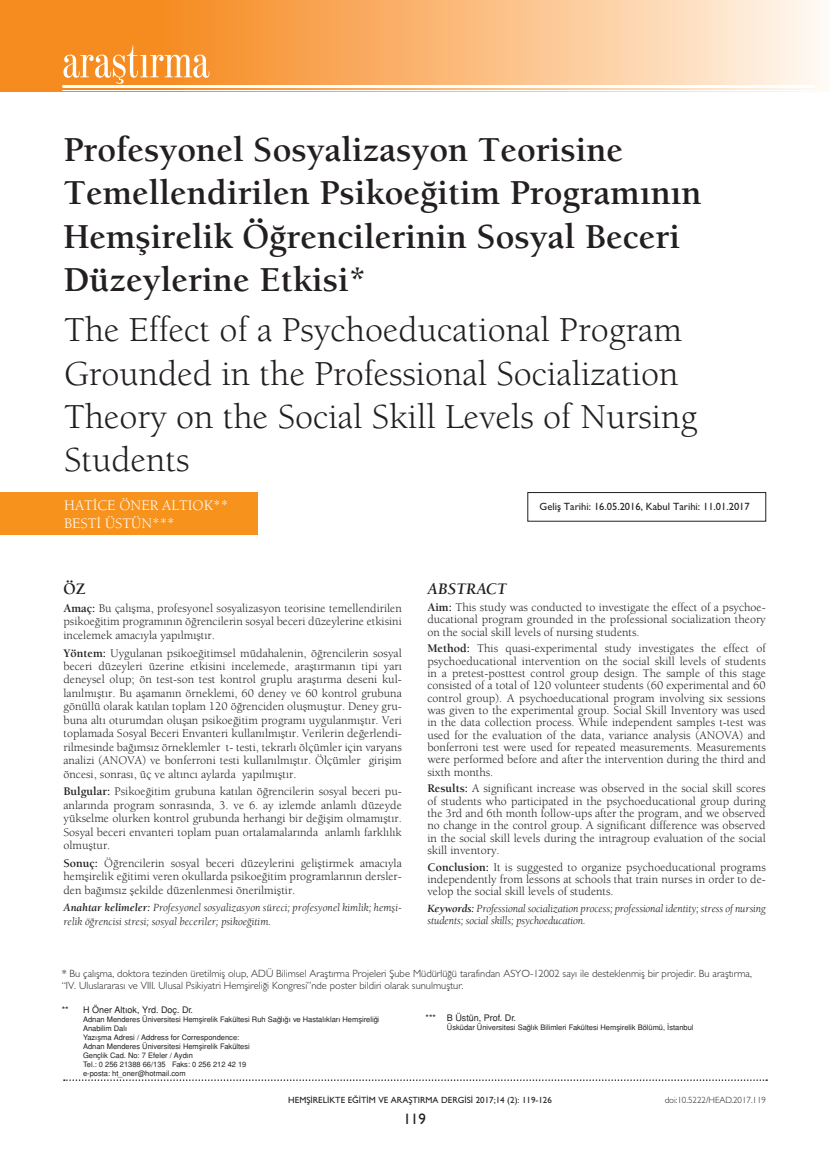
<style>
.page{position:relative;width:830px;height:1149px;background:#fff}
.page>*{position:absolute;margin:0;border:0;box-sizing:border-box;transform-origin:0 0}
.t1{font:36px/43.2px "Berkeley Bold Tr";color:#231f20}
.t2{font:36px/43.2px "Berkeley Book Tr";color:#231f20}
.t3{font:16.5px "Berkeley Bold Italic Tr";color:#231f20}
.t4{font:16.5px "Berkeley Bold Tr";color:#231f20}
.t5{font:15px/18px "Berkeley Book Tr";color:#fff}
.t6{font:15px "Gill Sans";color:#231f20}
.t7{font:12px/12.3px "Berkeley Book Tr";color:#231f20;text-align:justify}
.t8{font:11.25px/13.5px "Berkeley Book Italic Tr";letter-spacing:-.01em;color:#231f20}
.t9{font:10.5px/12.6px "Gill Sans Light Tr";color:#231f20}
.t10{font:10.5px "Gill Sans Normal Tr";color:#231f20}
.t11{font:9px "Gill Sans Normal Tr";color:#231f20}
.t12{font:9px "Helvetica Normal Tr";color:#231f20}
.t13{font:9px "Gill Sans Light Tr";color:#231f20}
.t14{font:7.5px/9px "Helvetica Normal Tr";color:#231f20}
.s1{font-family:"Berkeley Bold Tr"}
.s2{font-family:"Berkeley Bold Italic Tr"}
</style>
<div class="page">
<svg style="left:0;top:0;width:821px;height:91px;background:#fab878"></svg>
<hr style="left:62px;top:85px;width:752px;height:3px;background:#fff">
<hr style="left:62px;top:90px;width:752px;height:1px;background:#fff">
<svg style="left:64px;top:1079px;width:702px;height:1px"></svg>
<svg style="left:63px;top:45px;width:146px;height:39px;background:#f7a551"></svg>
<div style="left:0;top:492px;width:258px;height:42px;background:#f7931d"></div>
<div style="left:527px;top:492px;width:238px;height:29px;border:1px solid #231f20"></div>
<h1 class="t1" style="left:63px;top:127px;width:639px">Profesyonel Sosyalizasyon Teorisine Temellendirilen Psikoeğitim Programının Hemşirelik Öğrencilerinin Sosyal Beceri Düzeylerine Etkisi*</h1>
<h1 class="t2" style="left:64px;top:308px;width:634px">The Effect of a Psychoeducational Program Grounded in the Professional Socialization Theory on the Social Skill Levels of Nursing Students</h1>
<p class="t5" style="left:64px;top:496px;width:165px">HATİCE ÖNER ALTIOK**<br>BESTİ ÜSTÜN***</p>
<p class="t10" style="left:539px;top:500px;width:211px">Geliş Tarihi: 16.05.2016, Kabul Tarihi: 11.01.2017</p>
<h2 class="t4" style="left:63px;top:579px;width:24px">ÖZ</h2>
<p class="t7" style="left:63px;top:601px;width:340px;line-height:13.5px"><span class="s1">Amaç:</span> Bu çalışma, profesyonel sosyalizasyon teorisine temellendirilen psikoeğitim programının öğrencilerin sosyal beceri düzeylerine etkisini incelemek amacıyla yapılmıştır.</p>
<p class="t7" style="left:63px;top:645px;width:340px;line-height:13.5px"><span class="s1">Yöntem:</span> Uygulanan psikoeğitimsel müdahalenin, öğrencilerin sosyal beceri düzeyleri üzerine etkisini incelemede, araştırmanın tipi yarı deneysel olup; ön test-son test kontrol gruplu araştırma deseni kul&shy;lanılmıştır. Bu aşamanın örneklemi, 60 deney ve 60 kontrol grubuna gönüllü olarak katılan toplam 120 öğrenciden oluşmuştur. Deney gru&shy;buna altı oturumdan oluşan psikoeğitim programı uygulanmıştır. Veri toplamada Sosyal Beceri Envanteri kullanılmıştır. Verilerin değerlendi&shy;rilmesinde bağımsız örneklemler t- testi, tekrarlı ölçümler için varyans analizi (ANOVA) ve bonferroni testi kullanılmıştır. Ölçümler girişim öncesi, sonrası, üç ve altıncı aylarda yapılmıştır.</p>
<p class="t7" style="left:63px;top:784px;width:340px;line-height:13.5px"><span class="s1">Bulgular:</span> Psikoeğitim grubuna katılan öğrencilerin sosyal beceri pu&shy;anlarında program sonrasında, 3. ve 6. ay izlemde anlamlı düzeyde yükselme olurken kontrol grubunda herhangi bir değişim olmamıştır.<br>Sosyal beceri envanteri toplam puan ortalamalarında anlamlı farklılık olmuştur.</p>
<p class="t7" style="left:63px;top:855px;width:340px;line-height:13.5px"><span class="s1">Sonuç:</span> Öğrencilerin sosyal beceri düzeylerini geliştirmek amacıyla hemşirelik eğitimi veren okullarda psikoeğitim programlarının dersler&shy;den bağımsız şekilde düzenlenmesi önerilmiştir.</p>
<p class="t8" style="left:63px;top:900px;width:340px"><span class="s2">Anahtar kelimeler:</span> Profesyonel sosyalizasyon süreci; profesyonel kimlik; hemşi&shy;relik öğrencisi stresi; sosyal beceriler; psikoeğitim.</p>
<h2 class="t3" style="left:427px;top:579px;width:81px">ABSTRACT</h2>
<p class="t7" style="left:427px;top:600px;width:340px"><span class="s1">Aim:</span> This study was conducted to investigate the effect of a psychoe&shy;ducational program grounded in the professional socialization theory on the social skill levels of nursing students.</p>
<p class="t7" style="left:427px;top:642px;width:340px"><span class="s1">Method:</span> This quasi-experimental study investigates the effect of psychoeducational intervention on the social skill levels of students in a pretest-posttest control group design. The sample of this stage consisted of a total of 120 volunteer students (60 experimental and 60 control group). A psychoeducational program involving six sessions was given to the experimental group. Social Skill Inventory was used in the data collection process. While independent samples t-test was used for the evaluation of the data, variance analysis (ANOVA) and bonferroni test were used for repeated measurements. Measurements were performed before and after the intervention during the third and sixth months.</p>
<p class="t7" style="left:427px;top:781px;width:340px"><span class="s1">Results:</span> A significant increase was observed in the social skill scores of students who participated in the psychoeducational group during the 3rd and 6th month follow-ups after the program, and we observed no change in the control group. A significant difference was observed in the social skill levels during the intragroup evaluation of the social skill inventory.</p>
<p class="t7" style="left:427px;top:860px;width:340px"><span class="s1">Conclusion:</span> It is suggested to organize psychoeducational programs independently from lessons at schools that train nurses in order to de&shy;velop the social skill levels of students.</p>
<p class="t8" style="left:427px;top:901px;width:340px;line-height:12.3px"><span class="s2">Keywords:</span> Professional socialization process; professional identity; stress of nursing students; social skills; psychoeducation.</p>
<p class="t9" style="left:62px;top:966px;width:691px">* Bu çalışma, doktora tezinden üretilmiş olup, ADÜ Bilimsel Araştırma Projeleri Şube Müdürlüğü tarafından ASYO-12002 sayı ile desteklenmiş bir projedir. Bu araştırma, “IV. Uluslararası ve VIII. Ulusal Psikiyatri Hemşireliği Kongresi”nde poster bildiri olarak sunulmuştur.</p>
<p class="t12" style="left:62px;top:1004px;width:9px">**</p>
<p class="t12" style="left:83px;top:1004px;width:112px">H Öner Altıok, Yrd. Doç. Dr.</p>
<p class="t14" style="left:83px;top:1014px;width:298px">Adnan Menderes Üniversitesi Hemşirelik Fakültesi Ruh Sağlığı ve Hastalıkları Hemşireliği Anabilim Dalı<br>Yazışma Adresi / Address for Correspondence:<br>Adnan Menderes Üniversitesi Hemşirelik Fakültesi<br>Gençlik Cad. No: 7 Efeler / Aydın<br>Tel.: 0 256 21388 66/135 Faks: 0 256 212 42 19<br>e-posta: ht_oner@hotmail.com</p>
<p class="t12" style="left:425px;top:1012px;width:92px">*** B Üstün, Prof. Dr.</p>
<p class="t14" style="left:446px;top:1022px;width:248px">Üsküdar Üniversitesi Sağlık Bilimleri Fakültesi Hemşirelik Bölümü, İstanbul</p>
<p class="t11" style="left:288px;top:1094px;width:265px">HEMŞİRELİKTE EĞİTİM VE ARAŞTIRMA DERGİSİ 2017;14 (2): 119-126</p>
<p class="t13" style="left:664px;top:1094px;width:103px">doi:10.5222/HEAD.2017.119</p>
<p class="t6" style="left:403px;top:1109px;width:24px">119</p>
</div>
